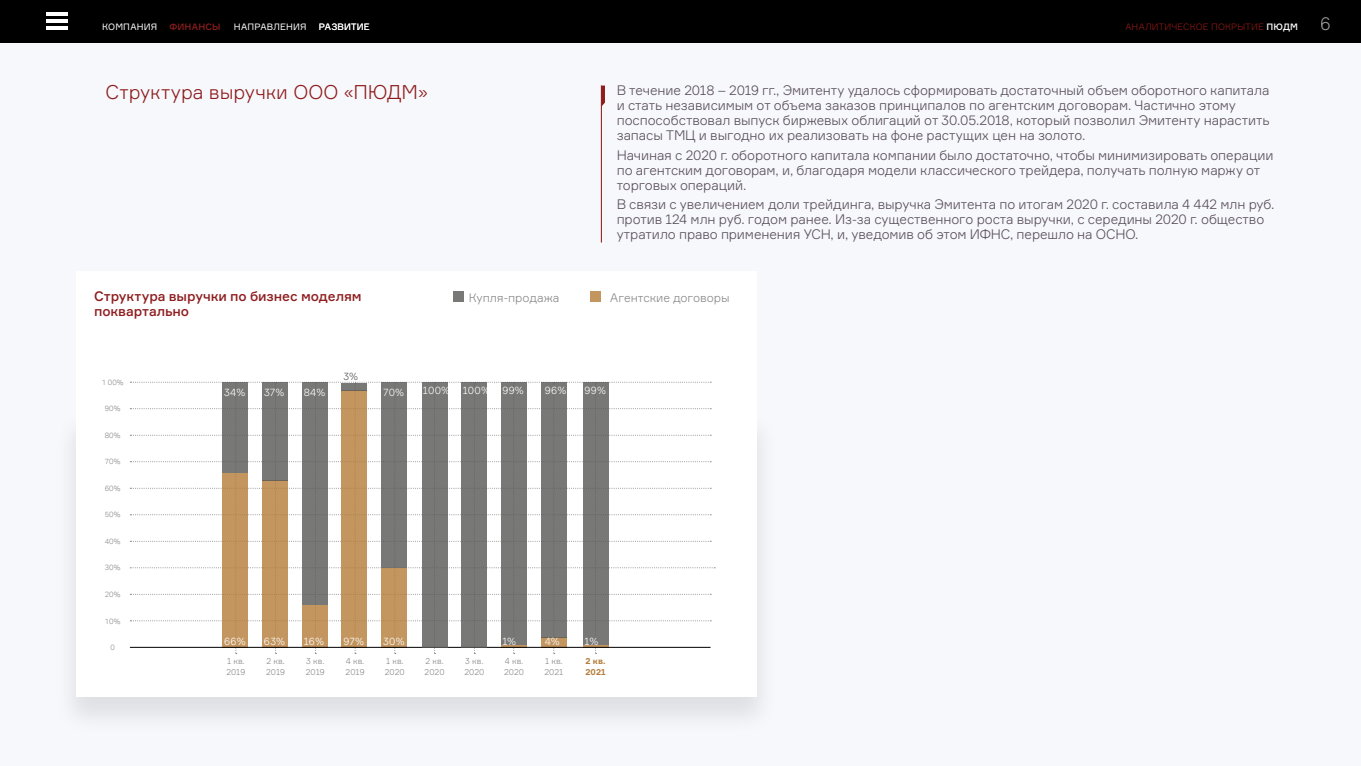
<style>
.page{position:relative;width:1361px;height:766px;background:#fff}
.page>*{position:absolute;margin:0;border:0;box-sizing:border-box;transform-origin:0 0}
.t1{font:300 19.5px "Formular";color:#8e1d1e}
.t2{font:300 18px "Formular";color:#fff}
.t3{font:300 13.5px/15px "Formular";letter-spacing:-.005em;color:#564c58}
.t4{font:500 13.5px/15px "Formular";letter-spacing:-.01em;color:#8e1d1f}
.t5{font:300 12px "Formular";letter-spacing:-.005em;color:#878787}
.t6{font:300 10.35px "Formular";letter-spacing:.03em;color:#fff}
.t7{font:300 10.35px "Formular";color:#575756}
.t8{font:9px "Formular";letter-spacing:.02em;color:#fff}
.t9{font:300 9px "Formular";letter-spacing:.02em;color:#921c16}
.t10{font:500 9px "Formular";letter-spacing:.02em;color:#8e1d1d}
.t11{font:300 8.4px/10.4px "Formular";color:#878787}
.t12{font:700 8.4px/10.4px "Formular";color:#b47c39}
.t13{font:300 7.5px "Aktiv Grotesk Corp";color:#878787}
.s1{font-weight:500;color:#fff}
</style>
<div class="page">
<div style="left:0;top:0;width:1361px;height:765px;background:#f7f8fb"></div>
<div style="left:0;top:0;width:1361px;height:43px;background:#000"></div>
<hr style="left:47px;top:13px;width:21px;height:3px;background:#fff">
<hr style="left:47px;top:20px;width:21px;height:3px;background:#fff">
<hr style="left:47px;top:26px;width:21px;height:4px;background:#fff">
<hr style="left:601px;top:85px;width:1px;height:157px;background:#8e1d1e">
<svg style="left:601px;top:85px;width:4px;height:22px"></svg>
<div style="left:53px;top:409px;width:727px;height:328px;background:#000;opacity:.1"></div>
<div style="left:77px;top:271px;width:680px;height:425px;background:#fff"></div>
<div style="left:453px;top:291px;width:10px;height:11px;background:#787877"></div>
<div style="left:590px;top:291px;width:11px;height:11px;background:#c39660"></div>
<svg style="left:130px;top:382px;width:585px;height:272px"></svg>
<div style="left:223px;top:382px;width:25px;height:90px;background:#787877"></div>
<hr style="left:130px;top:646px;width:580px;height:1px;background:#000">
<div style="left:262px;top:382px;width:25px;height:98px;background:#787877"></div>
<div style="left:302px;top:382px;width:25px;height:223px;background:#787877"></div>
<div style="left:342px;top:382px;width:25px;height:8px;background:#787877"></div>
<div style="left:381px;top:382px;width:26px;height:186px;background:#787877"></div>
<div style="left:422px;top:382px;width:25px;height:265px;background:#787877"></div>
<div style="left:462px;top:382px;width:25px;height:265px;background:#787877"></div>
<div style="left:501px;top:382px;width:25px;height:262px;background:#787877"></div>
<div style="left:541px;top:382px;width:25px;height:255px;background:#787877"></div>
<div style="left:583px;top:382px;width:25px;height:262px;background:#787877"></div>
<p class="t8" style="left:102px;top:21px;width:57px">КОМПАНИЯ</p>
<p class="t10" style="left:169px;top:21px;width:53px">ФИНАНСЫ</p>
<p class="t8" style="left:234px;top:21px;width:74px">НАПРАВЛЕНИЯ</p>
<p class="t8" style="left:319px;top:21px;width:52px">РАЗВИТИЕ</p>
<p class="t9" style="left:1125px;top:21px;width:174px">АНАЛИТИЧЕСКОЕ ПОКРЫТИЕ <span class="s1">ПЮДМ</span></p>
<h2 class="t2" style="left:1320px;top:12px;width:12px">6</h2>
<h1 class="t1" style="left:106px;top:81px;width:324px">Структура выручки ООО «ПЮДМ»</h1>
<p class="t3" style="left:617px;top:83px;width:654px">В течение 2018 – 2019 гг., Эмитенту удалось сформировать достаточный объем оборотного капитала и стать независимым от объема заказов принципалов по агентским договорам. Частично этому поспособствовал выпуск биржевых облигаций от 30.05.2018, который позволил Эмитенту нарастить запасы ТМЦ и выгодно их реализовать на фоне растущих цен на золото.</p>
<p class="t3" style="left:617px;top:147px;width:658px">Начиная с 2020 г. оборотного капитала компании было достаточно, чтобы минимизировать операции по агентским договорам, и, благодаря модели классического трейдера, получать полную маржу от торговых операций.</p>
<p class="t3" style="left:617px;top:196px;width:659px">В связи с увеличением доли трейдинга, выручка Эмитента по итогам 2020 г. составила 4 442 млн руб. против 124 млн руб. годом ранее. Из-за существенного роста выручки, с середины 2020 г. общество утратило право применения УСН, и, уведомив об этом ИФНС, перешло на ОСНО.</p>
<p class="t4" style="left:94px;top:288px;width:269px">Структура выручки по бизнес моделям поквартально</p>
<p class="t5" style="left:469px;top:290px;width:92px">Купля-продажа</p>
<p class="t5" style="left:610px;top:290px;width:121px">Агентские договоры</p>
<p class="t13" style="left:102px;top:378px;width:23px">1 00%</p>
<p class="t13" style="left:105px;top:404px;width:17px">90%</p>
<p class="t13" style="left:105px;top:431px;width:17px">80%</p>
<p class="t13" style="left:105px;top:457px;width:17px">70%</p>
<p class="t13" style="left:105px;top:484px;width:17px">60%</p>
<p class="t13" style="left:105px;top:510px;width:17px">50%</p>
<p class="t13" style="left:105px;top:537px;width:17px">40%</p>
<p class="t13" style="left:105px;top:563px;width:17px">30%</p>
<p class="t13" style="left:105px;top:590px;width:17px">20%</p>
<p class="t13" style="left:105px;top:616px;width:17px">10%</p>
<p class="t13" style="left:110px;top:643px;width:6px">0</p>
<p class="t6" style="left:224px;top:385px;width:23px">34%</p>
<p class="t6" style="left:264px;top:385px;width:22px">37%</p>
<p class="t6" style="left:304px;top:385px;width:23px">84%</p>
<p class="t7" style="left:343px;top:369px;width:16px">3%</p>
<p class="t6" style="left:383px;top:385px;width:23px">70%</p>
<p class="t6" style="left:423px;top:384px;width:102px">100% 100% 99%</p>
<p class="t6" style="left:545px;top:384px;width:23px">96%</p>
<p class="t6" style="left:584px;top:384px;width:23px">99%</p>
<p class="t6" style="left:224px;top:634px;width:23px">66%</p>
<p class="t6" style="left:264px;top:634px;width:23px">63%</p>
<p class="t6" style="left:304px;top:634px;width:22px">16%</p>
<p class="t6" style="left:343px;top:634px;width:22px">97%</p>
<p class="t6" style="left:383px;top:634px;width:23px">30%</p>
<p class="t6" style="left:502px;top:634px;width:15px">1%</p>
<p class="t6" style="left:545px;top:634px;width:17px">4%</p>
<p class="t6" style="left:584px;top:634px;width:15px">1%</p>
<p class="t11" style="left:266px;top:655px;width:21px">2 кв.<br>2019</p>
<p class="t11" style="left:226px;top:655px;width:21px">1 кв.<br>2019</p>
<p class="t11" style="left:345px;top:655px;width:21px">4 кв.<br>2019</p>
<p class="t11" style="left:306px;top:655px;width:21px">3 кв.<br>2019</p>
<p class="t11" style="left:424px;top:655px;width:21px">2 кв.<br>2020</p>
<p class="t11" style="left:385px;top:655px;width:21px">1 кв.<br>2020</p>
<p class="t11" style="left:504px;top:655px;width:21px">4 кв.<br>2020</p>
<p class="t11" style="left:544px;top:655px;width:20px">1 кв.<br>2021</p>
<p class="t12" style="left:585px;top:655px;width:22px">2 кв.<br>2021</p>
<p class="t11" style="left:464px;top:655px;width:21px">3 кв.<br>2020</p>
</div>
